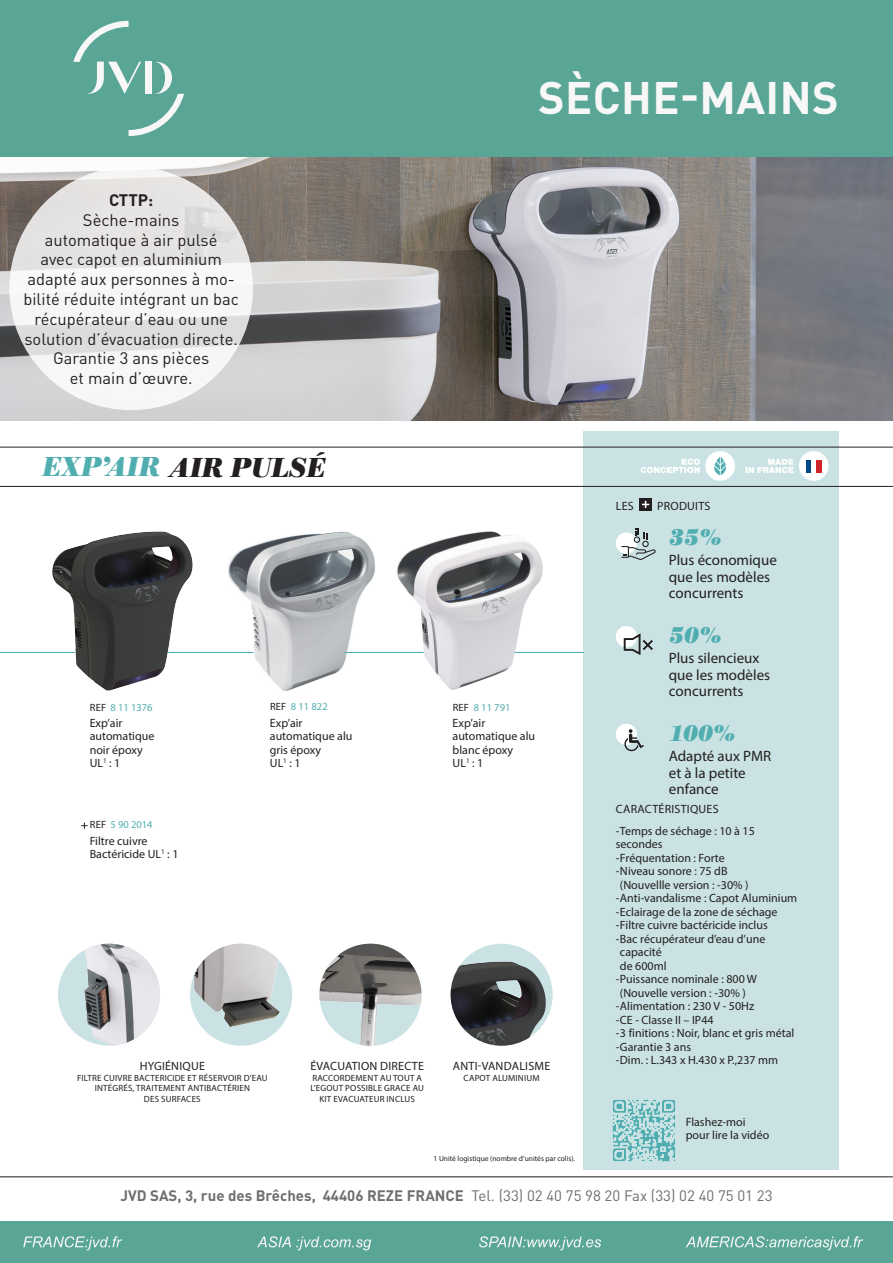
<style>
.page{position:relative;width:893px;height:1263px;background:#fff}
.page>*{position:absolute;margin:0;border:0;box-sizing:border-box;transform-origin:0 0}
.TITRE_TETIERE{font:700 45px "DIN Pro";letter-spacing:.01em;color:#f7f7f7}
.PRODUIT_-_NOM{font:italic 700 28.35px "Bodoni Ant T";color:#231f20}
.AVANTAGE_PRODUIT_-_C{font:italic 700 24px "Bodoni Ant T";color:#51aeb0}
.t1{font:16.5px/19.8px "DIN Pro";color:#231f20;text-align:center}
.t2{font:700 16.5px "DIN Pro";color:#231f20}
.POINTS_FORTS{font:15px/16.5px "Myriad Pro";color:#231f20}
.t3{font:700 15px "DIN Pro";color:#6e6e6e}
.REFERENCE_-_TXT_SOUS{font:12px/13.5px "Myriad Pro";color:#231f20}
.ZOOM_-_TITRE{font:12px "Myriad Pro";letter-spacing:.02em;color:#231f20}
.PRODUIT_-_CARACTERIS{font:12px "Myriad Pro";letter-spacing:.02em;color:#231f20}
.descriptif_chapo1{font:12px/13.5px "Myriad Pro";color:#231f20}
.REFERENCE{font:10.5px "Myriad Pro";color:#51aeb0}
.ZOOM_-_TEXTE{font:9px/10.5px "Myriad Pro";letter-spacing:.02em;color:#231f20;text-align:center}
.RENVOI_ITALIQUE{font:7.5px "Myriad Pro";color:#231f20}
.s1{color:#51aeb0}
.s2{color:#231f20}
.s3{font-weight:400}
</style>
<div class="page">
<div style="left:584px;top:431px;width:255px;height:738px;background:#cae2e3"></div>
<img style="left:0;top:156px;width:893px;height:265px">
<img style="left:228px;top:531px;width:146px;height:160px">
<img style="left:397px;top:531px;width:146px;height:159px">
<img style="left:52px;top:531px;width:106px;height:112px">
<hr style="left:345px;top:652px;width:78px;height:1px;background:#51aeb0">
<hr style="left:515px;top:652px;width:69px;height:1px;background:#51aeb0">
<hr style="left:0;top:652px;width:76px;height:1px;background:#51aeb0">
<hr style="left:168px;top:652px;width:86px;height:1px;background:#51aeb0">
<div style="left:190px;top:944px;width:102px;height:102px;background:#cae2e3;border-radius:50%"></div>
<img style="left:194px;top:944px;width:86px;height:83px">
<img style="left:64px;top:944px;width:96px;height:102px">
<div style="left:451px;top:944px;width:102px;height:102px;background:#cae2e3;border-radius:50%"></div>
<img style="left:451px;top:961px;width:95px;height:85px">
<img style="left:319px;top:944px;width:103px;height:102px;border-radius:51px">
<div style="left:0;top:0;width:893px;height:156px;background:#59a696"></div>
<svg style="left:73px;top:21px;width:111px;height:115px"></svg>
<svg style="left:81px;top:822px;width:7px;height:7px"></svg>
<div style="left:616px;top:532px;width:21px;height:22px;background:#fff;border-radius:50%"></div>
<svg style="left:621px;top:528px;width:35px;height:32px"></svg>
<div style="left:616px;top:724px;width:21px;height:21px;background:#fff;border-radius:50%"></div>
<div style="left:616px;top:626px;width:21px;height:21px;background:#fff;border-radius:50%"></div>
<svg style="left:624px;top:634px;width:29px;height:21px"></svg>
<svg style="left:624px;top:729px;width:20px;height:22px"></svg>
<hr style="left:0;top:447px;width:893px;height:1px;background:#231f20">
<hr style="left:0;top:486px;width:893px;height:1px;background:#231f20">
<div style="left:799px;top:451px;width:30px;height:30px;background:#fff;border-radius:50%"></div>
<div style="left:806px;top:460px;width:5px;height:13px;background:#004986"></div>
<div style="left:816px;top:460px;width:5px;height:13px;background:#d1232a"></div>
<svg style="left:746px;top:459px;width:47px;height:14px"></svg>
<div style="left:705px;top:451px;width:30px;height:30px;background:#fff;border-radius:50%"></div>
<svg style="left:641px;top:459px;width:59px;height:14px"></svg>
<svg style="left:714px;top:457px;width:12px;height:18px"></svg>
<img style="left:612px;top:1100px;width:64px;height:61px">
<div style="left:0;top:1221px;width:893px;height:42px;background:#59a696"></div>
<svg style="left:257px;top:1236px;width:114px;height:14px"></svg>
<svg style="left:479px;top:1236px;width:122px;height:14px"></svg>
<svg style="left:686px;top:1236px;width:177px;height:14px"></svg>
<svg style="left:23px;top:1236px;width:99px;height:14px"></svg>
<hr style="left:0;top:1176px;width:893px;height:1px;background:#231f20">
<div style="left:639px;top:498px;width:13px;height:13px;background:#231f20"></div>
<svg style="left:642px;top:501px;width:7px;height:7px"></svg>
<svg style="left:9px;top:167px;width:244px;height:243px"></svg>
<p class="TITRE_TETIERE" style="left:538px;top:67px;width:302px">SÈCHE-MAINS</p>
<p class="t2" style="left:109px;top:189px;width:46px">CTTP:</p>
<p class="t1" style="left:83px;top:209px;width:98px">Sèche-mains</p>
<p class="t1" style="left:45px;top:229px;width:174px">automatique à air pulsé</p>
<p class="t1" style="left:40px;top:249px;width:183px">avec capot en aluminium</p>
<p class="t1" style="left:23px;top:269px;width:217px">adapté aux personnes à mo&shy;bilité réduite intégrant un bac récupérateur d’eau ou une solution d’évacuation directe.<br>Garantie 3 ans pièces</p>
<p class="t1" style="left:70px;top:368px;width:124px">et main d’œuvre.</p>
<p class="PRODUIT_-_NOM" style="left:42px;top:451px;width:284px"><span class="s1">EXP’AIR</span> AIR PULSÉ</p>
<p class="REFERENCE" style="left:270px;top:700px;width:59px"><span class="s2">REF</span> 8 11 822</p>
<p class="REFERENCE" style="left:90px;top:701px;width:64px"><span class="s2">REF</span> 8 11 1376</p>
<p class="REFERENCE" style="left:453px;top:701px;width:59px"><span class="s2">REF</span> 8 11 791</p>
<p class="PRODUIT_-_CARACTERIS" style="left:616px;top:498px;width:19px">LES</p>
<p class="PRODUIT_-_CARACTERIS" style="left:657px;top:498px;width:55px">PRODUITS</p>
<p class="AVANTAGE_PRODUIT_-_C" style="left:669px;top:523px;width:54px">35%</p>
<p class="POINTS_FORTS" style="left:669px;top:552px;width:110px">Plus économique que les modèles concurrents</p>
<p class="AVANTAGE_PRODUIT_-_C" style="left:669px;top:621px;width:54px">50%</p>
<p class="POINTS_FORTS" style="left:669px;top:650px;width:92px">Plus silencieux</p>
<p class="POINTS_FORTS" style="left:669px;top:666px;width:103px">que les modèles</p>
<p class="POINTS_FORTS" style="left:669px;top:683px;width:76px">concurrents</p>
<p class="REFERENCE_-_TXT_SOUS" style="left:90px;top:716px;width:66px">Exp’air automatique noir époxy</p>
<p class="REFERENCE_-_TXT_SOUS" style="left:90px;top:756px;width:32px">UL<sup>1</sup> : 1</p>
<p class="REFERENCE" style="left:90px;top:818px;width:64px"><span class="s2">REF</span> 5 90 2014</p>
<p class="REFERENCE_-_TXT_SOUS" style="left:90px;top:833px;width:90px">Filtre cuivre<br>Bactéricide UL<sup>1</sup> : 1</p>
<p class="REFERENCE_-_TXT_SOUS" style="left:270px;top:716px;width:84px">Exp’air automatique alu gris époxy</p>
<p class="REFERENCE_-_TXT_SOUS" style="left:270px;top:756px;width:32px">UL<sup>1</sup> : 1</p>
<p class="REFERENCE_-_TXT_SOUS" style="left:453px;top:716px;width:84px">Exp’air automatique alu blanc époxy</p>
<p class="REFERENCE_-_TXT_SOUS" style="left:453px;top:756px;width:32px">UL<sup>1</sup> : 1</p>
<p class="ZOOM_-_TITRE" style="left:140px;top:1059px;width:67px">HYGIÉNIQUE</p>
<p class="ZOOM_-_TEXTE" style="left:77px;top:1072px;width:192px">FILTRE CUIVRE BACTERICIDE ET RÉSERVOIR D’EAU<br>INTÉGRÉS, TRAITEMENT ANTIBACTÉRIEN<br>DES SURFACES</p>
<p class="ZOOM_-_TITRE" style="left:310px;top:1059px;width:115px">ÉVACUATION DIRECTE</p>
<p class="ZOOM_-_TEXTE" style="left:310px;top:1072px;width:115px">RACCORDEMENT AU TOUT A<br>L’EGOUT POSSIBLE GRACE AU<br>KIT EVACUATEUR INCLUS</p>
<p class="ZOOM_-_TITRE" style="left:453px;top:1059px;width:99px">ANTI-VANDALISME</p>
<p class="ZOOM_-_TEXTE" style="left:464px;top:1072px;width:78px">CAPOT ALUMINIUM</p>
<p class="RENVOI_ITALIQUE" style="left:434px;top:1154px;width:143px">1 Unité logistique (nombre d’unités par colis).</p>
<p class="AVANTAGE_PRODUIT_-_C" style="left:669px;top:719px;width:68px">100%</p>
<p class="POINTS_FORTS" style="left:669px;top:748px;width:104px">Adapté aux PMR et à la petite enfance</p>
<p class="PRODUIT_-_CARACTERIS" style="left:616px;top:801px;width:104px">CARACTÉRISTIQUES</p>
<p class="REFERENCE_-_TXT_SOUS" style="left:616px;top:824px;width:141px">-Temps de séchage : 10 à 15 secondes</p>
<p class="REFERENCE_-_TXT_SOUS" style="left:616px;top:851px;width:111px">-Fréquentation : Forte</p>
<p class="REFERENCE_-_TXT_SOUS" style="left:620px;top:864px;width:130px;text-indent:-4px">-Niveau sonore : 75 dB (Nouvellle version : -30% )</p>
<p class="REFERENCE_-_TXT_SOUS" style="left:616px;top:891px;width:183px">-Anti-vandalisme : Capot Aluminium</p>
<p class="REFERENCE_-_TXT_SOUS" style="left:616px;top:905px;width:163px">-Eclairage de la zone de séchage</p>
<p class="REFERENCE_-_TXT_SOUS" style="left:616px;top:918px;width:154px">-Filtre cuivre bactéricide inclus</p>
<p class="REFERENCE_-_TXT_SOUS" style="left:620px;top:932px;width:147px;text-indent:-4px">-Bac récupérateur d’eau d’une capacité<br>de 600ml</p>
<p class="REFERENCE_-_TXT_SOUS" style="left:616px;top:972px;width:143px;text-align:center">-Puissance nominale : 800 W (Nouvelle version : -30% )</p>
<p class="REFERENCE_-_TXT_SOUS" style="left:616px;top:999px;width:140px">-Alimentation : 230 V - 50Hz</p>
<p class="REFERENCE_-_TXT_SOUS" style="left:616px;top:1013px;width:99px">-CE - Classe II – IP44</p>
<p class="REFERENCE_-_TXT_SOUS" style="left:616px;top:1026px;width:180px">-3 finitions : Noir, blanc et gris métal</p>
<p class="REFERENCE_-_TXT_SOUS" style="left:616px;top:1040px;width:77px">-Garantie 3 ans</p>
<p class="REFERENCE_-_TXT_SOUS" style="left:616px;top:1053px;width:164px">-Dim. : L.343 x H.430 x P.,237 mm</p>
<p class="descriptif_chapo1" style="left:686px;top:1115px;width:85px">Flashez-moi pour lire la vidéo</p>
<p class="t3" style="left:120px;top:1186px;width:654px">JVD SAS, 3, rue des Brêches, 44406 REZE FRANCE <span class="s3">Tel. (33) 02 40 75 98 20 Fax (33) 02 40 75 01 23</span></p>
</div>
